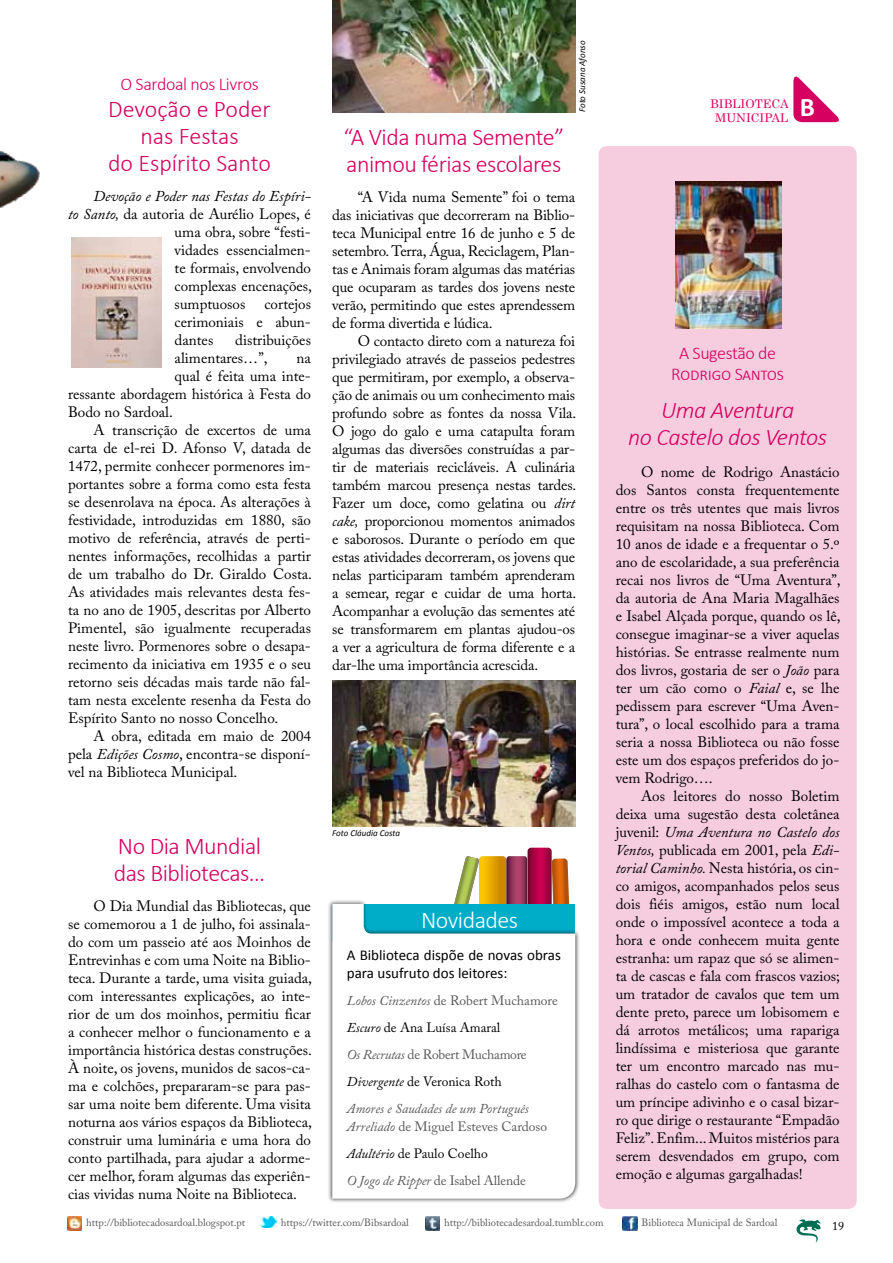
<style>
.page{position:relative;width:893px;height:1263px;background:#fff}
.page>*{position:absolute;margin:0;border:0;box-sizing:border-box;transform-origin:0 0}
.t1{font:700 27px "Calibri";color:#fff}
.t2{font:300 24px/27px "Calibri";letter-spacing:-.02em;color:#d60060}
.t3{font:300 24px/27px "Calibri";color:#d60060;text-align:center}
.t4{font:italic 300 24px/27px "Calibri";letter-spacing:-.02em;color:#d60060;text-align:center}
.t5{font:300 24px "Calibri";letter-spacing:-.02em;color:#fff}
.t6{font:300 18px/21px "Calibri";letter-spacing:-.02em;color:#d60060;text-align:center}
.t7{font:15px/18px "Adobe Caslon Pro";color:#000;text-align:justify}
.t8{font:15px/18px "Calibri";color:#000}
.t9{font:italic 15px "Adobe Caslon Pro";color:#000}
.t10{font:italic 13.5px/27px "Adobe Caslon Pro";color:#58585a}
.t11{font:13.5px/27px "Adobe Caslon Pro";letter-spacing:-.005em;color:#58585a}
.t12{font:12px/14.4px "Century";color:#d60060;text-align:center}
.t13{font:12px "Adobe Caslon Pro";color:#000}
.t14{font:10.5px "Adobe Caslon Pro";color:#58585a}
.t15{font:italic 9px "Calibri";color:#000}
.s1{font-style:italic}
.s2{font-style:normal}
.s3{color:#000}
.s4{font-style:normal;color:#000}
.s5{font-style:italic;color:#000}
</style>
<div class="page">
<svg style="left:793px;top:76px;width:46px;height:46px"></svg>
<svg style="left:796px;top:1219px;width:25px;height:23px"></svg>
<img style="left:67px;top:1216px;width:15px;height:15px">
<img style="left:425px;top:1216px;width:15px;height:15px">
<img style="left:260px;top:1216px;width:17px;height:12px">
<img style="left:623px;top:1216px;width:14px;height:15px">
<div style="left:599px;top:146px;width:258px;height:1063px;background:#f6cddf;border-radius:9px"></div>
<img style="left:72px;top:238px;width:90px;height:130px">
<svg style="left:455px;top:848px;width:114px;height:51px"></svg>
<div style="left:328px;top:899px;width:252px;height:304px;background:#000;opacity:.75"></div>
<svg style="left:332px;top:904px;width:243px;height:295px"></svg>
<img style="left:675px;top:181px;width:106px;height:147px">
<img style="left:332px;top:680px;width:243px;height:146px">
<img style="left:332px;top:0;width:243px;height:112px">
<img style="left:0;top:150px;width:40px;height:58px">
<p class="t6" style="left:120px;top:73px;width:140px">O Sardoal nos Livros</p>
<h2 class="t3" style="left:108px;top:95px;width:164px">Devoção e Poder nas Festas<br>do Espírito Santo</h2>
<p class="t9" style="left:94px;top:187px;width:219px">Devoção e Poder nas Festas do Espíri-</p>
<p class="t7" style="left:68px;top:205px;width:244px"><span class="s1">to Santo,</span> da autoria de Aurélio Lopes, é</p>
<p class="t7" style="left:175px;top:223px;width:138px">uma obra, sobre “festi-</p>
<p class="t7" style="left:175px;top:241px;width:138px">vidades essencialmen-</p>
<p class="t7" style="left:175px;top:259px;width:138px">te formais, envolvendo</p>
<p class="t7" style="left:175px;top:277px;width:139px">complexas encenações,</p>
<p class="t7" style="left:175px;top:295px;width:72px">sumptuosos</p>
<p class="t7" style="left:175px;top:295px;width:138px;text-indent:90px">cortejos cerimoniais e abun&shy;dantes</p>
<p class="t7" style="left:175px;top:331px;width:138px;text-indent:61px">distribuições alimentares…”,</p>
<p class="t7" style="left:297px;top:349px;width:16px">na</p>
<p class="t7" style="left:175px;top:367px;width:138px">qual é feita uma inte-</p>
<p class="t7" style="left:68px;top:385px;width:244px">ressante abordagem histórica à Festa do</p>
<p class="t7" style="left:68px;top:403px;width:106px">Bodo no Sardoal.</p>
<p class="t7" style="left:94px;top:421px;width:219px">A transcrição de excertos de uma</p>
<p class="t7" style="left:68px;top:439px;width:244px">carta de el-rei D. Afonso V, datada de</p>
<p class="t7" style="left:68px;top:457px;width:244px">1472, permite conhecer pormenores im-</p>
<p class="t7" style="left:68px;top:475px;width:244px">portantes sobre a forma como esta festa</p>
<p class="t7" style="left:68px;top:493px;width:244px">se desenrolava na época. As alterações à</p>
<p class="t7" style="left:68px;top:511px;width:244px">festividade, introduzidas em 1880, são</p>
<p class="t7" style="left:68px;top:529px;width:244px">motivo de referência, através de perti-</p>
<p class="t7" style="left:68px;top:547px;width:244px">nentes informações, recolhidas a partir</p>
<p class="t7" style="left:68px;top:565px;width:246px">de um trabalho do Dr. Giraldo Costa.</p>
<p class="t7" style="left:68px;top:583px;width:244px">As atividades mais relevantes desta fes-</p>
<p class="t7" style="left:68px;top:601px;width:244px">ta no ano de 1905, descritas por Alberto</p>
<p class="t7" style="left:68px;top:619px;width:244px">Pimentel, são igualmente recuperadas</p>
<p class="t7" style="left:68px;top:637px;width:244px">neste livro. Pormenores sobre o desapa-</p>
<p class="t7" style="left:68px;top:655px;width:244px">recimento da iniciativa em 1935 e o seu</p>
<p class="t7" style="left:68px;top:673px;width:244px">retorno seis décadas mais tarde não fal-</p>
<p class="t7" style="left:68px;top:691px;width:244px">tam nesta excelente resenha da Festa do</p>
<p class="t7" style="left:68px;top:709px;width:212px">Espírito Santo no nosso Concelho.</p>
<p class="t7" style="left:94px;top:727px;width:219px">A obra, editada em maio de 2004</p>
<p class="t7" style="left:68px;top:745px;width:244px">pela <span class="s1">Edições Cosmo</span>, encontra-se disponí-</p>
<p class="t7" style="left:68px;top:763px;width:171px">vel na Biblioteca Municipal.</p>
<h2 class="t2" style="left:114px;top:832px;width:153px">No Dia Mundial das Bibliotecas…</h2>
<p class="t7" style="left:68px;top:897px;width:246px;text-indent:26px">O Dia Mundial das Bibliotecas, que se comemorou a 1 de julho, foi assinala&shy;do com um passeio até aos Moinhos de Entrevinhas e com uma Noite na Biblio&shy;teca. Durante a tarde, uma visita guiada, com interessantes explicações, ao inte&shy;rior de um dos moinhos, permitiu ficar a conhecer melhor o funcionamento e a importância histórica destas construções.<br>À noite, os jovens, munidos de sacos-ca&shy;ma e colchões, prepararam-se para pas&shy;sar uma noite bem diferente. Uma visita noturna aos vários espaços da Biblioteca, construir uma luminária e uma hora do conto partilhada, para ajudar a adorme&shy;cer melhor, foram algumas das experiên&shy;cias vividas numa Noite na Biblioteca.</p>
<p class="t15" style="left:576px;top:112px;width:73px;rotate:-90deg">Foto Susana Afonso</p>
<h2 class="t2" style="left:343px;top:123px;width:222px">“A Vida numa Semente” animou férias escolares</h2>
<p class="t7" style="left:332px;top:187px;width:244px;text-indent:26px">“A Vida numa Semente” foi o tema das iniciativas que decorreram na Biblio&shy;teca Municipal entre 16 de junho e 5 de setembro. Terra, Água, Reciclagem, Plan&shy;tas e Animais foram algumas das matérias que ocuparam as tardes dos jovens neste verão, permitindo que estes aprendessem de forma divertida e lúdica.</p>
<p class="t7" style="left:332px;top:331px;width:246px;text-indent:26px">O contacto direto com a natureza foi privilegiado através de passeios pedestres que permitiram, por exemplo, a observa&shy;ção de animais ou um conhecimento mais profundo sobre as fontes da nossa Vila.<br>O jogo do galo e uma catapulta foram algumas das diversões construídas a par&shy;tir de materiais recicláveis. A culinária também marcou presença nestas tardes.<br>Fazer um doce, como gelatina ou <span class="s1">dirt cake,</span> proporcionou momentos animados e saborosos. Durante o período em que estas atividades decorreram, os jovens que nelas participaram também aprenderam a semear, regar e cuidar de uma horta.<br>Acompanhar a evolução das sementes até se transformarem em plantas ajudou-os a ver a agricultura de forma diferente e a dar-lhe uma importância acrescida.</p>
<p class="t15" style="left:332px;top:827px;width:69px">Foto Cláudia Costa</p>
<h2 class="t5" style="left:421px;top:905px;width:99px">Novidades</h2>
<p class="t8" style="left:347px;top:946px;width:216px">A Biblioteca dispõe de novas obras para usufruto dos leitores:</p>
<p class="t10" style="left:347px;top:986px;width:212px">Lobos Cinzentos <span class="s2">de Robert Muchamore<br></span><span class="s3">Escuro</span> <span class="s4">de Ana Luísa Amaral<br></span>Os Recrutas <span class="s2">de Robert Muchamore<br></span><span class="s3">Divergente</span> <span class="s4">de Veronica Roth<br></span>Amores e Saudades de um Português</p>
<p class="t11" style="left:347px;top:1112px;width:202px"><span class="s1">Arreliado</span> de Miguel Esteves Cardoso<br><span class="s5">Adultério</span> <span class="s3">de Paulo Coelho<br></span><span class="s1">O Jogo de Ripper</span> de Isabel Allende</p>
<p class="t12" style="left:710px;top:95px;width:80px">BIBLIOTECA<br>MUNICIPAL</p>
<h1 class="t1" style="left:800px;top:90px;width:17px">B</h1>
<p class="t6" style="left:671px;top:342px;width:114px">A Sugestão de<br>Rodrigo Santos</p>
<h2 class="t4" style="left:628px;top:396px;width:201px">Uma Aventura<br>no Castelo dos Ventos</h2>
<p class="t7" style="left:616px;top:462px;width:226px;text-indent:26px">O nome de Rodrigo Anastácio dos Santos consta frequentemente entre os três utentes que mais livros requisitam na nossa Biblioteca. Com 10 anos de idade e a frequentar o 5.º ano de escolaridade, a sua preferência recai nos livros de “Uma Aventura”, da autoria de Ana Maria Magalhães e Isabel Alçada porque, quando os lê, consegue imaginar-se a viver aquelas histórias. Se entrasse realmente num dos livros, gostaria de ser o <span class="s1">João</span> para ter um cão como o <span class="s1">Faial</span> e, se lhe pedissem para escrever “Uma Aven&shy;tura”, o local escolhido para a trama seria a nossa Biblioteca ou não fosse este um dos espaços preferidos do jo&shy;vem Rodrigo….</p>
<p class="t7" style="left:616px;top:786px;width:226px;text-indent:26px">Aos leitores do nosso Boletim deixa uma sugestão desta coletânea juvenil: <span class="s1">Uma Aventura no Castelo dos Ventos,</span> publicada em 2001, pela <span class="s1">Edi&shy;torial Caminho.</span> Nesta história, os cin&shy;co amigos, acompanhados pelos seus dois fiéis amigos, estão num local onde o impossível acontece a toda a hora e onde conhecem muita gente estranha: um rapaz que só se alimen&shy;ta de cascas e fala com frascos vazios; um tratador de cavalos que tem um dente preto, parece um lobisomem e dá arrotos metálicos; uma rapariga lindíssima e misteriosa que garante ter um encontro marcado nas mu&shy;ralhas do castelo com o fantasma de um príncipe adivinho e o casal bizar&shy;ro que dirige o restaurante “Empadão Feliz”. Enfim... Muitos mistérios para serem desvendados em grupo, com emoção e algumas gargalhadas!</p>
<p class="t14" style="left:86px;top:1216px;width:161px">http://bibliotecadosardoal.blogspot.pt</p>
<p class="t14" style="left:281px;top:1216px;width:129px">https://twitter.com/Bibsardoal</p>
<p class="t14" style="left:444px;top:1216px;width:161px">http://bibliotecadesardoal.tumblr.com</p>
<p class="t14" style="left:642px;top:1216px;width:137px">Biblioteca Municipal de Sardoal</p>
<p class="t13" style="left:832px;top:1218px;width:13px">19</p>
</div>
